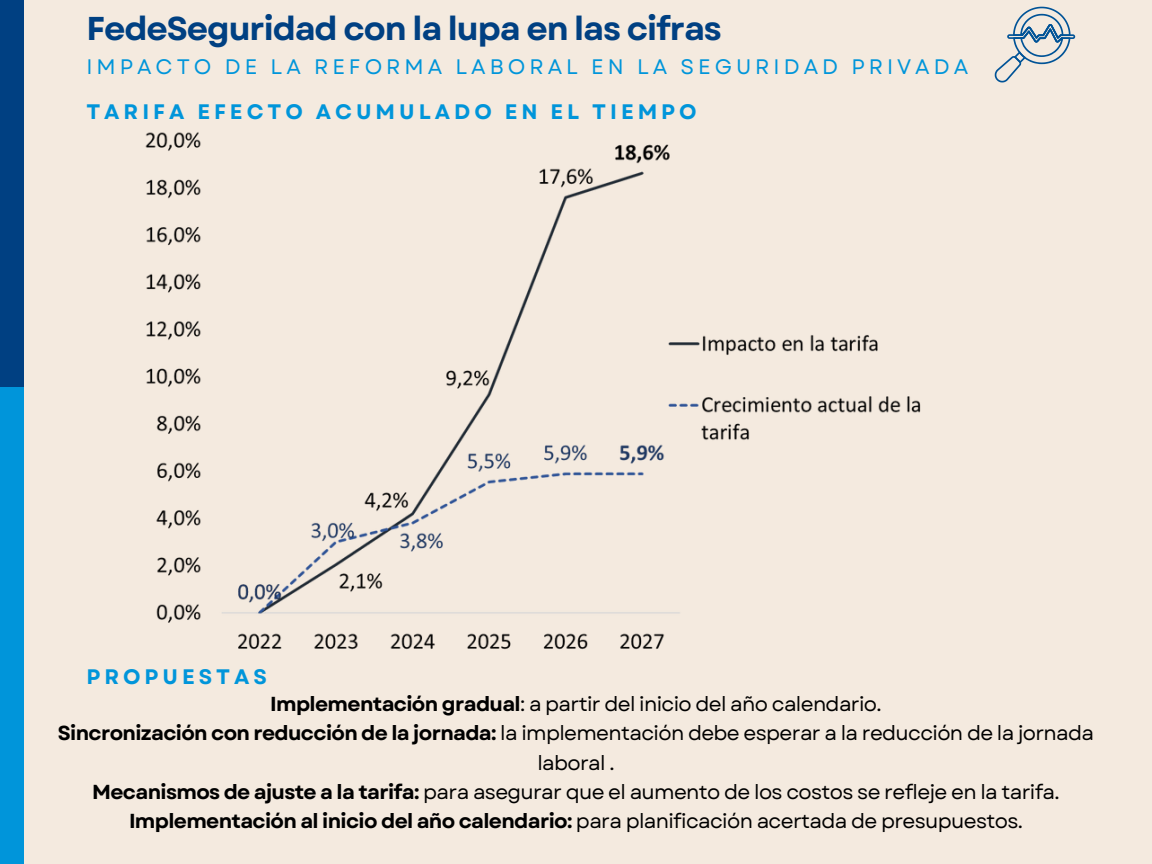
<style>
.page{position:relative;width:1152px;height:864px;background:#f4eadf}
.page>*{position:absolute;margin:0;border:0;box-sizing:border-box;transform-origin:0 0}
.t1{font:700 33px "Garet";letter-spacing:-.03em;color:#004082}
.t2{font:21px "Garet";letter-spacing:.19em;color:#0095da}
.t3{font:700 21px "Garet";letter-spacing:.19em;color:#0095da}
.t4{font:20.25px/29.2px "Garet";letter-spacing:-.03em;color:#000;text-align:center}
.s1{font-weight:700}
</style>
<div class="page">
<div style="left:0;top:0;width:23px;height:388px;background:#004082"></div>
<div style="left:0;top:388px;width:23px;height:476px;background:#0095da"></div>
<svg style="left:995px;top:7px;width:80px;height:75px"></svg>
<img style="left:145px;top:132px;width:776px;height:518px">
<h3 class="t1" style="left:86px;top:5px;width:637px">FedeSeguridad con la lupa en las cifras</h3>
<h2 class="t2" style="left:86px;top:51px;width:883px">IMPACTO DE LA REFORMA LABORAL EN LA SEGURIDAD PRIVADA</h2>
<p class="t3" style="left:86px;top:96px;width:612px">TARIFA EFECTO ACUMULADO EN EL TIEMPO</p>
<p class="t3" style="left:86px;top:662px;width:182px">PROPUESTAS</p>
<p class="t4" style="left:270px;top:690px;width:613px"><span class="s1">Implementación gradual</span>: a partir del inicio del año calendario.</p>
<h2 class="t4" style="left:58px;top:719px;width:1038px"><span class="s1">Sincronización con reducción de la jornada:</span> la implementación debe esperar a la reducción de la jornada laboral .</h2>
<p class="t4" style="left:92px;top:777px;width:969px"><span class="s1">Mecanismos de ajuste a la tarifa:</span> para asegurar que el aumento de los costos se refleje en la tarifa.</p>
<p class="t4" style="left:129px;top:807px;width:895px"><span class="s1">Implementación al inicio del año calendario:</span> para planificación acertada de presupuestos.</p>
</div>
